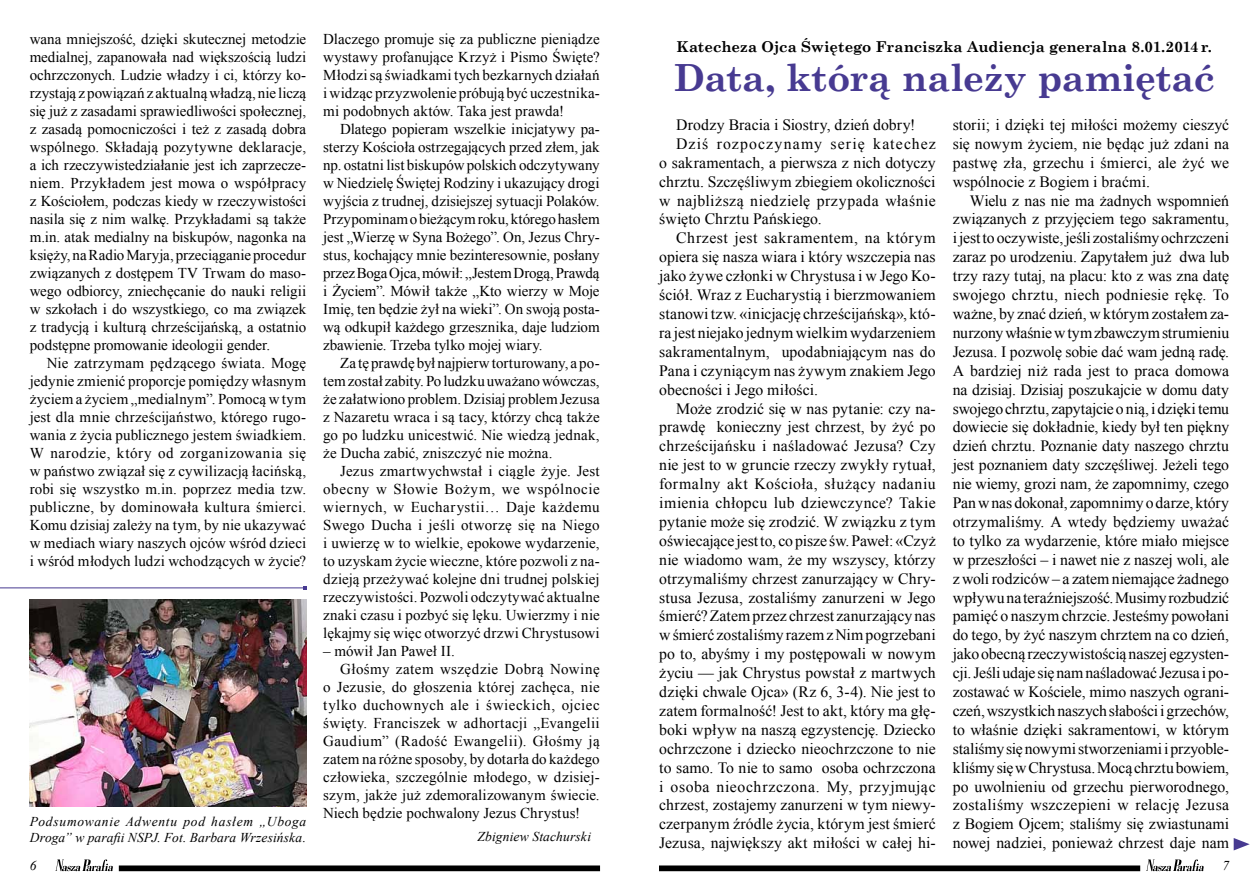
<style>
.page{position:relative;width:1259px;height:893px;background:#fff}
.page>*{position:absolute;margin:0;border:0;box-sizing:border-box;transform-origin:0 0}
.t1{font:700 37.5px "Century Schoolbook";letter-spacing:-.015em;color:#473a91}
.t2{font:15.75px/18.9px "Times New Roman";letter-spacing:.01em;color:#000;text-align:justify}
.t3{font:15.75px "Times New Roman";letter-spacing:.03em;color:#000}
.t4{font:15.75px "Times New Roman";letter-spacing:.035em;color:#000}
.t5{font:15.75px "Times New Roman";letter-spacing:.07em;color:#000}
.t6{font:15px/18px "Times New Roman";letter-spacing:.01em;color:#000;text-align:justify}
.t7{font:15px "Times New Roman";letter-spacing:.03em;color:#000}
.t8{font:700 15px "Century Schoolbook";letter-spacing:-.005em;color:#000}
.t9{font:italic 13.5px/16.2px "Times New Roman";letter-spacing:.02em;color:#000}
</style>
<div class="page">
<img style="left:30px;top:600px;width:276px;height:207px">
<hr style="left:0;top:587px;width:305px;height:1px;background:#473a91">
<svg style="left:1233px;top:838px;width:16px;height:12px"></svg>
<svg style="left:1146px;top:859px;width:57px;height:12px"></svg>
<div style="left:659px;top:866px;width:480px;height:5px;background:#000"></div>
<svg style="left:55px;top:859px;width:58px;height:12px"></svg>
<div style="left:119px;top:866px;width:480px;height:5px;background:#000"></div>
<p class="t6" style="left:30px;top:30px;width:278px">wana mniejszość, dzięki skutecznej metodzie medialnej, zapanowała nad większością ludzi ochrzczonych. Ludzie władzy i ci, którzy ko&shy;rzystają z powiązań z aktualną władzą, nie liczą się już z zasadami sprawiedliwości społecznej, z zasadą pomocniczości i też z zasadą dobra wspólnego. Składają pozytywne deklaracje, a ich rzeczywistedziałanie jest ich zaprzecze&shy;niem. Przykładem jest mowa o współpracy z Kościołem, podczas kiedy w rzeczywistości nasila się z nim walkę. Przykładami są także m.in. atak medialny na biskupów, nagonka na księży, na Radio Maryja, przeciąganie procedur związanych z dostępem TV Trwam do maso&shy;wego odbiorcy, zniechęcanie do nauki religii w szkołach i do wszystkiego, co ma związek z tradycją i kulturą chrześcijańską, a ostatnio podstępne promowanie ideologii gender.</p>
<p class="t6" style="left:30px;top:354px;width:278px;text-indent:17px">Nie zatrzymam pędzącego świata. Mogę jedynie zmienić proporcje pomiędzy własnym życiem a życiem „medialnym”. Pomocą w tym jest dla mnie chrześcijaństwo, którego rugo&shy;wania z życia publicznego jestem świadkiem.<br>W narodzie, który od zorganizowania się w państwo związał się z cywilizacją łacińską, robi się wszystko m.in. poprzez media tzw. publiczne, by dominowała kultura śmierci.<br>Komu dzisiaj zależy na tym, by nie ukazywać w mediach wiary naszych ojców wśród dzieci i wśród młodych ludzi wchodzących w życie?</p>
<p class="t6" style="left:323px;top:30px;width:278px">Dlaczego promuje się za publiczne pieniądze wystawy profanujące Krzyż i Pismo Święte?<br>Młodzi są świadkami tych bezkarnych działań i widząc przyzwolenie próbują być uczestnika&shy;mi podobnych aktów. Taka jest prawda!</p>
<p class="t6" style="left:323px;top:120px;width:278px;text-indent:17px">Dlatego popieram wszelkie inicjatywy pa&shy;sterzy Kościoła ostrzegających przed złem, jak np. ostatni list biskupów polskich odczytywany w Niedzielę Świętej Rodziny i ukazujący drogi wyjścia z trudnej, dzisiejszej sytuacji Polaków.<br>Przypominam o bieżącym roku, którego hasłem jest „Wierzę w Syna Bożego”. On, Jezus Chry&shy;stus, kochający mnie bezinteresownie, posłany przez Boga Ojca, mówił: „Jestem Drogą, Prawdą i Życiem”. Mówił także „Kto wierzy w Moje Imię, ten będzie żył na wieki”. On swoją posta&shy;wą odkupił każdego grzesznika, daje ludziom zbawienie. Trzeba tylko mojej wiary.</p>
<p class="t6" style="left:323px;top:354px;width:278px;text-indent:17px">Za tę prawdę był najpierw torturowany, a po&shy;tem został zabity. Po ludzku uważano wówczas, że załatwiono problem. Dzisiaj problem Jezusa z Nazaretu wraca i są tacy, którzy chcą także go po ludzku unicestwić. Nie wiedzą jednak, że Ducha zabić, zniszczyć nie można.</p>
<p class="t6" style="left:323px;top:462px;width:278px;text-indent:17px">Jezus zmartwychwstał i ciągle żyje. Jest obecny w Słowie Bożym, we wspólnocie wiernych, w Eucharystii… Daje każdemu Swego Ducha i jeśli otworzę się na Niego i uwierzę w to wielkie, epokowe wydarzenie, to uzyskam życie wieczne, które pozwoli z na&shy;dzieją przeżywać kolejne dni trudnej polskiej rzeczywistości. Pozwoli odczytywać aktualne znaki czasu i pozbyć się lęku. Uwierzmy i nie lękajmy się więc otworzyć drzwi Chrystusowi</p>
<p class="t6" style="left:323px;top:642px;width:133px">– mówił Jan Paweł II.</p>
<p class="t7" style="left:340px;top:659px;width:261px">Głośmy zatem wszędzie Dobrą Nowinę</p>
<p class="t6" style="left:323px;top:678px;width:278px">o Jezusie, do głoszenia której zachęca, nie</p>
<p class="t7" style="left:323px;top:695px;width:278px">tylko duchownych ale i świeckich, ojciec</p>
<p class="t6" style="left:323px;top:714px;width:278px">święty. Franciszek w adhortacji „Evangelii</p>
<p class="t7" style="left:323px;top:731px;width:278px">Gaudium” (Radość Ewangelii). Głośmy ją</p>
<p class="t6" style="left:323px;top:750px;width:278px">zatem na różne sposoby, by dotarła do każdego</p>
<p class="t6" style="left:323px;top:768px;width:278px">człowieka, szczególnie młodego, w dzisiej-</p>
<p class="t6" style="left:323px;top:786px;width:278px">szym, jakże już zdemoralizowanym świecie.</p>
<p class="t6" style="left:323px;top:804px;width:258px">Niech będzie pochwalony Jezus Chrystus!</p>
<p class="t9" style="left:477px;top:828px;width:115px">Zbigniew Stachurski</p>
<p class="t8" style="left:676px;top:37px;width:537px">Katecheza Ojca Świętego Franciszka Audiencja generalna 8.01.2014r.</p>
<h1 class="t1" style="left:674px;top:54px;width:542px">Data, którą należy pamiętać</h1>
<p class="t2" style="left:952px;top:115px;width:278px">storii; i dzięki tej miłości możemy cieszyć się nowym życiem, nie będąc już zdani na pastwę zła, grzechu i śmierci, ale żyć we wspólnocie z Bogiem i braćmi.</p>
<p class="t2" style="left:952px;top:191px;width:278px;text-indent:17px">Wielu z nas nie ma żadnych wspomnień związanych z przyjęciem tego sakramentu, i jest to oczywiste, jeśli zostaliśmy ochrzczeni zaraz po urodzeniu. Zapytałem już dwa lub trzy razy tutaj, na placu: kto z was zna datę swojego chrztu, niech podniesie rękę. To ważne, by znać dzień, w którym zostałem za&shy;nurzony właśnie w tym zbawczym strumieniu Jezusa. I pozwolę sobie dać wam jedną radę.<br>A bardziej niż rada jest to praca domowa na dzisiaj. Dzisiaj poszukajcie w domu daty swojego chrztu, zapytajcie o nią, i dzięki temu dowiecie się dokładnie, kiedy był ten piękny dzień chrztu. Poznanie daty naszego chrztu jest poznaniem daty szczęśliwej. Jeżeli tego nie wiemy, grozi nam, że zapomnimy, czego Pan w nas dokonał, zapomnimy o darze, który otrzymaliśmy. A wtedy będziemy uważać to tylko za wydarzenie, które miało miejsce w przeszłości – i nawet nie z naszej woli, ale z woli rodziców – a zatem niemające żadnego wpływu na teraźniejszość. Musimy rozbudzić pamięć o naszym chrzcie. Jesteśmy powołani do tego, by żyć naszym chrztem na co dzień, jako obecną rzeczywistością naszej egzysten&shy;cji. Jeśli udaje się nam naśladować Jezusa i po&shy;zostawać w Kościele, mimo naszych ograni&shy;czeń, wszystkich naszych słabości i grzechów, to właśnie dzięki sakramentowi, w którym staliśmy się nowymi stworzeniami i przyoble&shy;kliśmy się w Chrystusa. Mocą chrztu bowiem, po uwolnieniu od grzechu pierworodnego, zostaliśmy wszczepieni w relację Jezusa z Bogiem Ojcem; staliśmy się zwiastunami nowej nadziei, ponieważ chrzest daje nam</p>
<p class="t2" style="left:676px;top:115px;width:241px">Drodzy Bracia i Siostry, dzień dobry!</p>
<p class="t5" style="left:676px;top:133px;width:261px">Dziś rozpoczynamy serię katechez</p>
<p class="t2" style="left:659px;top:153px;width:278px">o sakramentach, a pierwsza z nich dotyczy</p>
<p class="t2" style="left:659px;top:172px;width:278px">chrztu. Szczęśliwym zbiegiem okoliczności</p>
<p class="t3" style="left:659px;top:190px;width:278px">w najbliższą niedzielę przypada właśnie</p>
<p class="t2" style="left:659px;top:210px;width:164px">święto Chrztu Pańskiego.</p>
<p class="t4" style="left:676px;top:228px;width:261px">Chrzest jest sakramentem, na którym</p>
<p class="t2" style="left:659px;top:247px;width:278px">opiera się nasza wiara i który wszczepia nas</p>
<p class="t2" style="left:659px;top:266px;width:278px">jako żywe członki w Chrystusa i w Jego Ko-</p>
<p class="t2" style="left:659px;top:285px;width:278px">ściół. Wraz z Eucharystią i bierzmowaniem</p>
<p class="t2" style="left:659px;top:304px;width:278px">stanowi tzw. «inicjację chrześcijańską», któ-</p>
<p class="t2" style="left:659px;top:323px;width:278px">ra jest niejako jednym wielkim wydarzeniem</p>
<p class="t2" style="left:659px;top:342px;width:278px">sakramentalnym, upodabniającym nas do</p>
<p class="t2" style="left:659px;top:361px;width:278px">Pana i czyniącym nas żywym znakiem Jego</p>
<p class="t2" style="left:659px;top:380px;width:160px">obecności i Jego miłości.</p>
<p class="t2" style="left:676px;top:399px;width:261px">Może zrodzić się w nas pytanie: czy na-</p>
<p class="t2" style="left:659px;top:417px;width:278px">prawdę konieczny jest chrzest, by żyć po</p>
<p class="t2" style="left:659px;top:436px;width:278px">chrześcijańsku i naśladować Jezusa? Czy</p>
<p class="t2" style="left:659px;top:455px;width:278px">nie jest to w gruncie rzeczy zwykły rytuał,</p>
<p class="t3" style="left:659px;top:473px;width:278px">formalny akt Kościoła, służący nadaniu</p>
<p class="t2" style="left:659px;top:493px;width:278px">imienia chłopcu lub dziewczynce? Takie</p>
<p class="t2" style="left:659px;top:512px;width:278px">pytanie może się zrodzić. W związku z tym</p>
<p class="t2" style="left:659px;top:531px;width:278px">oświecające jest to, co pisze św. Paweł: «Czyż</p>
<p class="t2" style="left:659px;top:550px;width:278px">nie wiadomo wam, że my wszyscy, którzy</p>
<p class="t2" style="left:659px;top:569px;width:278px">otrzymaliśmy chrzest zanurzający w Chry-</p>
<p class="t2" style="left:659px;top:588px;width:278px">stusa Jezusa, zostaliśmy zanurzeni w Jego</p>
<p class="t2" style="left:659px;top:606px;width:278px">śmierć? Zatem przez chrzest zanurzający nas</p>
<p class="t2" style="left:659px;top:625px;width:278px">w śmierć zostaliśmy razem z Nim pogrzebani</p>
<p class="t2" style="left:659px;top:644px;width:278px">po to, abyśmy i my postępowali w nowym</p>
<p class="t2" style="left:659px;top:663px;width:278px">życiu — jak Chrystus powstał z martwych</p>
<p class="t2" style="left:659px;top:682px;width:278px">dzięki chwale Ojca» (Rz 6, 3-4). Nie jest to</p>
<p class="t2" style="left:659px;top:701px;width:278px">zatem formalność! Jest to akt, który ma głę-</p>
<p class="t2" style="left:659px;top:720px;width:278px">boki wpływ na naszą egzystencję. Dziecko</p>
<p class="t2" style="left:659px;top:739px;width:278px">ochrzczone i dziecko nieochrzczone to nie</p>
<p class="t2" style="left:659px;top:758px;width:278px">to samo. To nie to samo osoba ochrzczona</p>
<p class="t4" style="left:659px;top:776px;width:278px">i osoba nieochrzczona. My, przyjmując</p>
<p class="t2" style="left:659px;top:795px;width:278px">chrzest, zostajemy zanurzeni w tym niewy-</p>
<p class="t2" style="left:659px;top:814px;width:278px">czerpanym źródle życia, którym jest śmierć</p>
<p class="t2" style="left:659px;top:833px;width:278px">Jezusa, największy akt miłości w całej hi-</p>
<p class="t9" style="left:30px;top:813px;width:278px">Podsumowanie Adwentu pod hasłem „Uboga<br>Droga” w parafii NSPJ. Fot. Barbara Wrzesińska.</p>
<p class="t9" style="left:30px;top:857px;width:8px">6</p>
<p class="t9" style="left:1222px;top:857px;width:8px">7</p>
</div>
